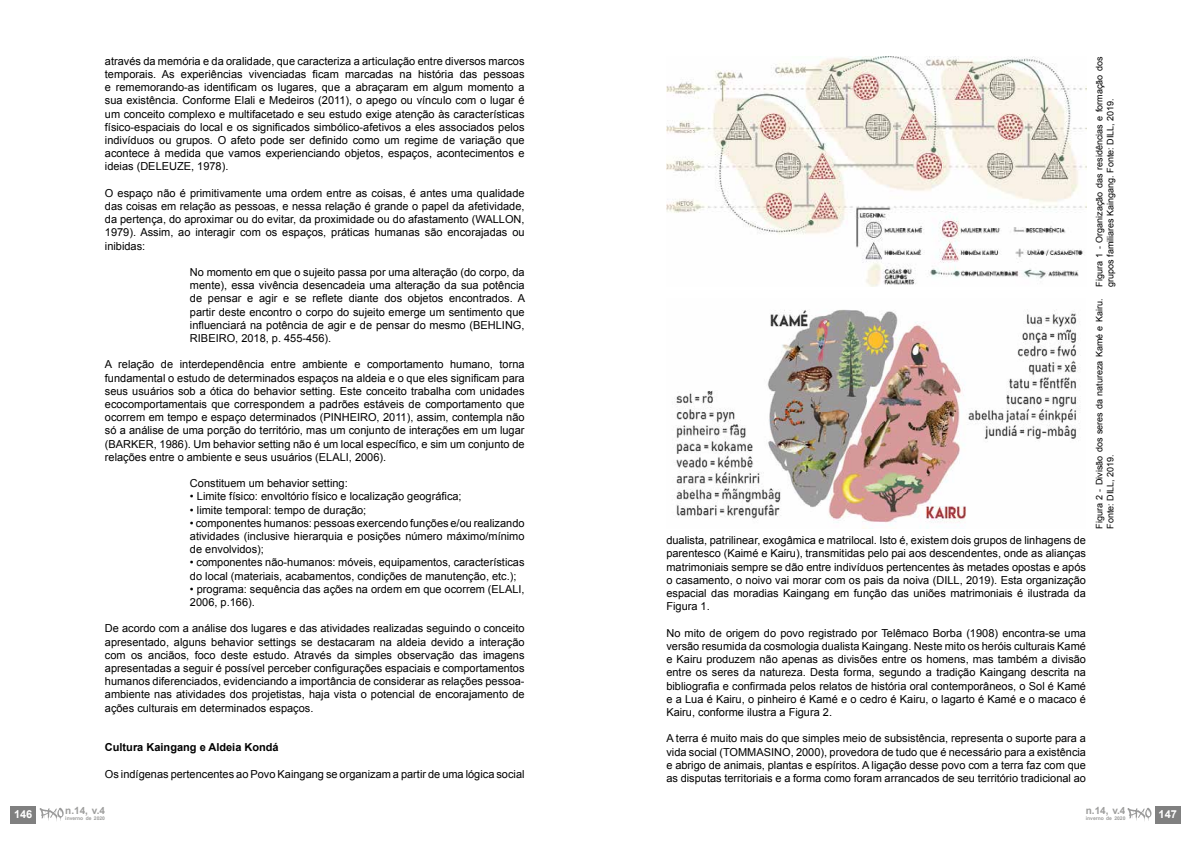
<style>
.page{position:relative;width:1191px;height:842px;background:#fff}
.page>*{position:absolute;margin:0;border:0;box-sizing:border-box;transform-origin:0 0}
.t1{font:11px/13.2px "Arial";color:#000;text-align:justify}
.t2{font:700 11px "Arial";color:#000}
.t3{font:700 11px "Arial";color:#fff}
.t4{font:700 10px "Arial";color:#9d9d9c}
.t5{font:9px/10.8px "Arial";color:#000}
.t6{font:700 5px "Arial";color:#9d9d9c}
</style>
<div class="page">
<div style="left:1155px;top:806px;width:25px;height:17px;background:#808080"></div>
<svg style="left:1127px;top:808px;width:24px;height:13px"></svg>
<div style="left:11px;top:806px;width:25px;height:17px;background:#808080"></div>
<svg style="left:40px;top:808px;width:24px;height:13px"></svg>
<img style="left:666px;top:57px;width:420px;height:230px">
<img style="left:676px;top:309px;width:404px;height:220px">
<p class="t3" style="left:14px;top:807px;width:20px">146</p>
<p class="t1" style="left:105px;top:54px;width:421px">através da memória e da oralidade, que caracteriza a articulação entre diversos marcos temporais. As experiências vivenciadas ficam marcadas na história das pessoas e rememorando-as identificam os lugares, que a abraçaram em algum momento a sua existência. Conforme Elali e Medeiros (2011), o apego ou vínculo com o lugar é um conceito complexo e multifacetado e seu estudo exige atenção às características físico-espaciais do local e os significados simbólico-afetivos a eles associados pelos indivíduos ou grupos. O afeto pode ser definido como um regime de variação que acontece à medida que vamos experienciando objetos, espaços, acontecimentos e ideias (DELEUZE, 1978).</p>
<p class="t1" style="left:105px;top:186px;width:421px">O espaço não é primitivamente uma ordem entre as coisas, é antes uma qualidade das coisas em relação as pessoas, e nessa relação é grande o papel da afetividade, da pertença, do aproximar ou do evitar, da proximidade ou do afastamento (WALLON, 1979). Assim, ao interagir com os espaços, práticas humanas são encorajadas ou inibidas:</p>
<p class="t1" style="left:190px;top:266px;width:337px">No momento em que o sujeito passa por uma alteração (do corpo, da mente), essa vivência desencadeia uma alteração da sua potência de pensar e agir e se reflete diante dos objetos encontrados. A partir deste encontro o corpo do sujeito emerge um sentimento que influenciará na potência de agir e de pensar do mesmo (BEHLING, RIBEIRO, 2018, p. 455-456).</p>
<p class="t1" style="left:105px;top:358px;width:421px">A relação de interdependência entre ambiente e comportamento humano, torna fundamental o estudo de determinados espaços na aldeia e o que eles significam para seus usuários sob a ótica do behavior setting. Este conceito trabalha com unidades ecocomportamentais que correspondem a padrões estáveis de comportamento que ocorrem em tempo e espaço determinados (PINHEIRO, 2011), assim, contempla não só a análise de uma porção do território, mas um conjunto de interações em um lugar (BARKER, 1986). Um behavior setting não é um local específico, e sim um conjunto de relações entre o ambiente e seus usuários (ELALI, 2006).</p>
<p class="t1" style="left:190px;top:477px;width:159px">Constituem um behavior setting:</p>
<p class="t1" style="left:190px;top:490px;width:273px">• Limite físico: envoltório físico e localização geográfica;</p>
<p class="t1" style="left:190px;top:503px;width:178px">• limite temporal: tempo de duração;</p>
<p class="t1" style="left:190px;top:516px;width:336px">• componentes humanos: pessoas exercendo funções e/ou realizando atividades (inclusive hierarquia e posições número máximo/mínimo de envolvidos);</p>
<p class="t1" style="left:190px;top:556px;width:336px">• componentes não-humanos: móveis, equipamentos, características do local (materiais, acabamentos, condições de manutenção, etc.);</p>
<p class="t1" style="left:190px;top:582px;width:336px">• programa: sequência das ações na ordem em que ocorrem (ELALI,<br>2006, p.166).</p>
<p class="t1" style="left:105px;top:622px;width:421px">De acordo com a análise dos lugares e das atividades realizadas seguindo o conceito apresentado, alguns behavior settings se destacaram na aldeia devido a interação com os anciãos, foco deste estudo. Através da simples observação das imagens apresentadas a seguir é possível perceber configurações espaciais e comportamentos humanos diferenciados, evidenciando a importância de considerar as relações pessoa&shy;ambiente nas atividades dos projetistas, haja vista o potencial de encorajamento de ações culturais em determinados espaços.</p>
<p class="t2" style="left:105px;top:740px;width:175px">Cultura Kaingang e Aldeia Kondá</p>
<p class="t1" style="left:105px;top:767px;width:421px">Os indígenas pertencentes ao Povo Kaingang se organizam a partir de uma lógica social</p>
<p class="t4" style="left:65px;top:804px;width:41px">n.14, v.4</p>
<p class="t6" style="left:65px;top:815px;width:41px">inverno de 2020</p>
<p class="t1" style="left:666px;top:534px;width:421px">dualista, patrilinear, exogâmica e matrilocal. Isto é, existem dois grupos de linhagens de parentesco (Kaimé e Kairu), transmitidas pelo pai aos descendentes, onde as alianças matrimoniais sempre se dão entre indivíduos pertencentes às metades opostas e após o casamento, o noivo vai morar com os pais da noiva (DILL, 2019). Esta organização espacial das moradias Kaingang em função das uniões matrimoniais é ilustrada da Figura 1.</p>
<p class="t1" style="left:666px;top:626px;width:421px">No mito de origem do povo registrado por Telêmaco Borba (1908) encontra-se uma versão resumida da cosmologia dualista Kaingang. Neste mito os heróis culturais Kamé e Kairu produzem não apenas as divisões entre os homens, mas também a divisão entre os seres da natureza. Desta forma, segundo a tradição Kaingang descrita na bibliografia e confirmada pelos relatos de história oral contemporâneos, o Sol é Kamé e a Lua é Kairu, o pinheiro é Kamé e o cedro é Kairu, o lagarto é Kamé e o macaco é Kairu, conforme ilustra a Figura 2.</p>
<p class="t1" style="left:666px;top:732px;width:421px">A terra é muito mais do que simples meio de subsistência, representa o suporte para a vida social (TOMMASINO, 2000), provedora de tudo que é necessário para a existência e abrigo de animais, plantas e espíritos. A ligação desse povo com a terra faz com que as disputas territoriais e a forma como foram arrancados de seu território tradicional ao</p>
<p class="t5" style="left:1094px;top:287px;width:232px;rotate:-90deg">Figura 1 - Organização das residências e formação dos grupos familiares Kaingang. Fonte: DILL, 2019.</p>
<p class="t5" style="left:1094px;top:529px;width:232px;rotate:-90deg">Figura 2 - Divisão dos seres da natureza Kamé e Kairu.<br>Fonte: DILL, 2019.</p>
<p class="t4" style="left:1085px;top:804px;width:41px">n.14, v.4</p>
<p class="t6" style="left:1085px;top:815px;width:41px">inverno de 2020</p>
<p class="t3" style="left:1158px;top:807px;width:20px">147</p>
</div>
